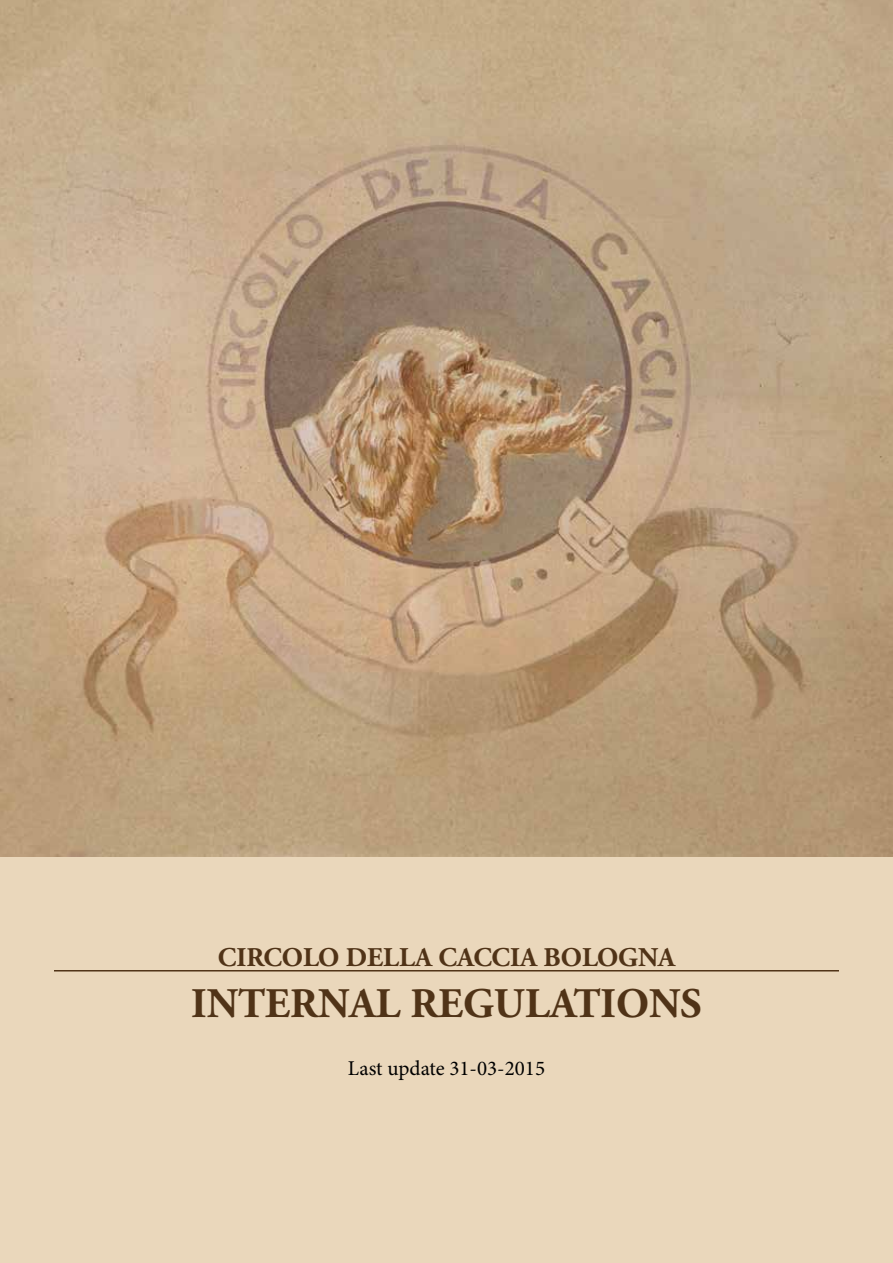
<style>
.page{position:relative;width:893px;height:1263px;background:#fff}
.page>*{position:absolute;margin:0;border:0;box-sizing:border-box;transform-origin:0 0}
.t1{font:700 42px "Adobe Garamond Pro";color:#503317}
.t2{font:700 27px "Adobe Garamond Pro";color:#503317}
.t3{font:21px "Minion Pro";color:#000}
</style>
<div class="page">
<div style="left:0;top:856px;width:893px;height:407px;background:#ead7bb"></div>
<img style="left:0;top:0;width:893px;height:856px">
<hr style="left:54px;top:970px;width:785px;height:1px;background:#503317">
<p class="t2" style="left:218px;top:941px;width:459px">CIRCOLO DELLA CACCIA BOLOGNA</p>
<h1 class="t1" style="left:191px;top:979px;width:512px">INTERNAL REGULATIONS</h1>
<p class="t3" style="left:348px;top:1054px;width:199px">Last update 31-03-2015</p>
</div>
